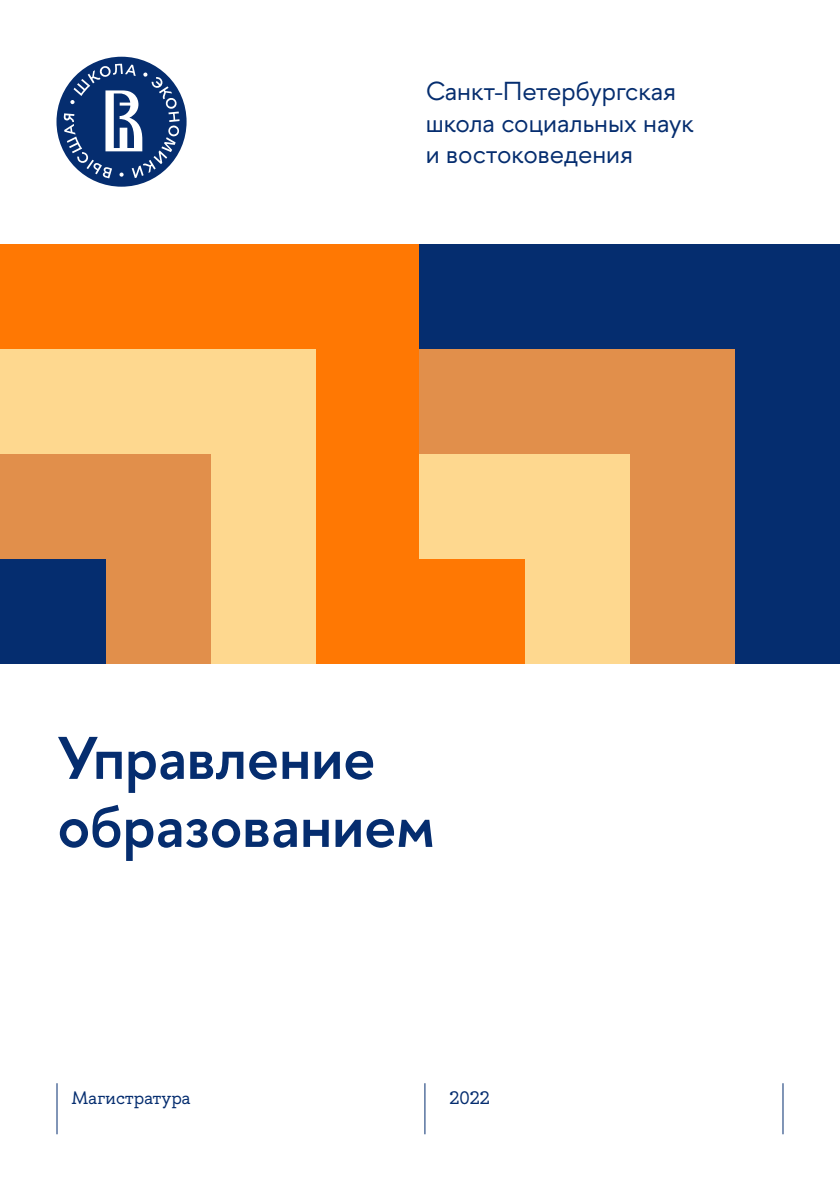
<style>
.page{position:relative;width:840px;height:1191px;background:#fff}
.page>*{position:absolute;margin:0;border:0;box-sizing:border-box;transform-origin:0 0}
.t1{font:600 60px "HSE Sans";color:#052d6f}
.t2{font:26px "HSE Sans";color:#052d6f}
.t3{font:18px "HSE Slab";color:#052d6f}
</style>
<div class="page">
<hr style="left:782px;top:1083px;width:1px;height:51px;background:#052d6f">
<div style="left:56px;top:57px;width:130px;height:130px;background:#052d6f;border-radius:50%"></div>
<svg style="left:64px;top:64px;width:115px;height:114px"></svg>
<hr style="left:56px;top:1083px;width:1px;height:51px;background:#052d6f">
<hr style="left:424px;top:1083px;width:1px;height:51px;background:#052d6f">
<div style="left:0;top:244px;width:420px;height:420px;background:#ff7803"></div>
<div style="left:0;top:349px;width:315px;height:315px;background:#fed88f"></div>
<div style="left:0;top:454px;width:210px;height:210px;background:#e18f4b"></div>
<div style="left:0;top:559px;width:105px;height:105px;background:#052d6f"></div>
<div style="left:419px;top:244px;width:420px;height:420px;background:#052d6f"></div>
<div style="left:419px;top:349px;width:315px;height:315px;background:#e18f4b"></div>
<div style="left:419px;top:454px;width:210px;height:210px;background:#fed88f"></div>
<div style="left:419px;top:559px;width:105px;height:105px;background:#ff7803"></div>
<p class="t2" style="left:425px;top:75px;width:252px">Санкт-Петербургская</p>
<p class="t2" style="left:425px;top:106px;width:269px">школа социальных наук</p>
<p class="t2" style="left:425px;top:138px;width:209px">и востоковедения</p>
<p class="t1" style="left:57px;top:719px;width:319px">Управление</p>
<p class="t1" style="left:57px;top:787px;width:379px">образованием</p>
<p class="t3" style="left:71px;top:1086px;width:121px">Магистратура</p>
<p class="t3" style="left:449px;top:1086px;width:42px">2022</p>
</div>
